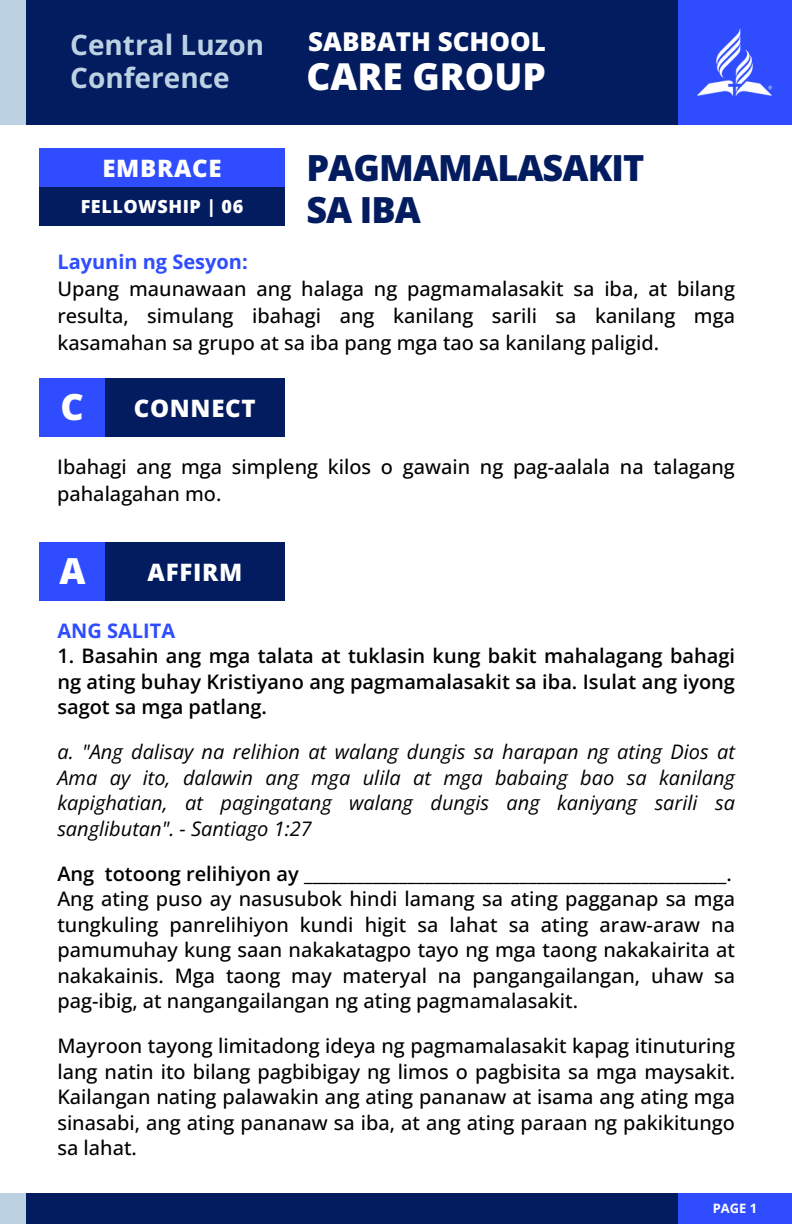
<style>
.page{position:relative;width:792px;height:1224px;background:#fff}
.page>*{position:absolute;margin:0;border:0;box-sizing:border-box;transform-origin:0 0}
.t1{font:800 37px "Open Sans";color:#fff}
.t2{font:800 36px/42px "Open Sans";letter-spacing:-.025em;color:#031c5f}
.t3{font:800 36px "Open Sans";color:#fff}
.t4{font:700 28px "Open Sans";color:#bcd2e3}
.t5{font:800 26px "Open Sans";color:#fff}
.t6{font:800 24px "Open Sans";letter-spacing:.03em;color:#fff}
.t7{font:500 20px/25.6px "Open Sans";color:#000}
.t8{font:italic 20px/25.6px "Open Sans";color:#000;text-align:justify}
.t9{font:600 20px/25.6px "Open Sans";color:#000;text-align:justify}
.t10{font:700 20px "Open Sans";color:#2f4dff}
.t11{font:800 18px "Open Sans";letter-spacing:.03em;color:#fff}
.t12{font:700 13px "Open Sans";color:#fff}
.s1{font-weight:700;color:#2f4dff}
.s2{font-weight:600}
</style>
<div class="page">
<div style="left:0;top:0;width:792px;height:125px;background:#031c5f"></div>
<div style="left:678px;top:0;width:114px;height:125px;background:#2f4dff"></div>
<img style="left:697px;top:28px;width:76px;height:68px">
<div style="left:0;top:0;width:26px;height:125px;background:#bcd2e3"></div>
<div style="left:39px;top:148px;width:246px;height:39px;background:#2f4dff"></div>
<div style="left:0;top:1194px;width:792px;height:30px;background:#031c5f"></div>
<div style="left:678px;top:1194px;width:114px;height:30px;background:#2f4dff"></div>
<div style="left:0;top:1194px;width:26px;height:30px;background:#bcd2e3"></div>
<div style="left:39px;top:187px;width:246px;height:39px;background:#031c5f"></div>
<div style="left:105px;top:378px;width:179px;height:59px;background:#031c5f"></div>
<div style="left:39px;top:378px;width:66px;height:59px;background:#2f4dff"></div>
<div style="left:105px;top:542px;width:180px;height:59px;background:#031c5f"></div>
<div style="left:40px;top:542px;width:65px;height:59px;background:#2f4dff"></div>
<p class="t4" style="left:70px;top:25px;width:195px">Central Luzon</p>
<h6 class="t5" style="left:308px;top:23px;width:239px">SABBATH SCHOOL</h6>
<p class="t4" style="left:70px;top:58px;width:161px">Conference</p>
<h1 class="t1" style="left:306px;top:51px;width:241px">CARE GROUP</h1>
<h2 class="t6" style="left:102px;top:151px;width:121px">EMBRACE</h2>
<p class="t11" style="left:81px;top:193px;width:164px">FELLOWSHIP | 06</p>
<p class="t2" style="left:306px;top:146px;width:340px">PAGMAMALASAKIT<br>SA IBA</p>
<h4 class="t7" style="left:57px;top:248px;width:679px;line-height:27px"><span class="s1">Layunin ng Sesyon:<br></span>Upang maunawaan ang halaga ng pagmamalasakit sa iba, at bilang resulta, simulang ibahagi ang kanilang sarili sa kanilang mga kasamahan sa grupo at sa iba pang mga tao sa kanilang paligid.</h4>
<h5 class="t3" style="left:61px;top:382px;width:25px">C</h5>
<h4 class="t6" style="left:134px;top:391px;width:123px">CONNECT</h4>
<h6 class="t7" style="left:57px;top:453px;width:679px;line-height:27px">Ibahagi ang mga simpleng kilos o gawain ng pag-aalala na talagang pahalagahan mo.</h6>
<h4 class="t3" style="left:59px;top:546px;width:28px">A</h4>
<p class="t6" style="left:148px;top:556px;width:96px">AFFIRM</p>
<p class="t10" style="left:57px;top:616px;width:119px">ANG SALITA</p>
<p class="t9" style="left:57px;top:643px;width:679px">1. Basahin ang mga talata at tuklasin kung bakit mahalagang bahagi ng ating buhay Kristiyano ang pagmamalasakit sa iba. Isulat ang iyong sagot sa mga patlang.</p>
<p class="t8" style="left:57px;top:739px;width:679px">a. "Ang dalisay na relihion at walang dungis sa harapan ng ating Dios at Ama ay ito, dalawin ang mga ulila at mga babaing bao sa kanilang kapighatian, at pagingatang walang dungis ang kaniyang sarili sa sanglibutan". - Santiago 1:27</p>
<p class="t7" style="left:57px;top:860px;width:679px"><span class="s2">Ang totoong relihiyon ay</span> _________________________________________________.<br>Ang ating puso ay nasusubok hindi lamang sa ating pagganap sa mga tungkuling panrelihiyon kundi higit sa lahat sa ating araw-araw na pamumuhay kung saan nakakatagpo tayo ng mga taong nakakairita at nakakainis. Mga taong may materyal na pangangailangan, uhaw sa pag-ibig, at nangangailangan ng ating pagmamalasakit.</p>
<p class="t7" style="left:57px;top:1033px;width:679px;text-align:justify">Mayroon tayong limitadong ideya ng pagmamalasakit kapag itinuturing lang natin ito bilang pagbibigay ng limos o pagbisita sa mga maysakit.<br>Kailangan nating palawakin ang ating pananaw at isama ang ating mga sinasabi, ang ating pananaw sa iba, at ang ating paraan ng pakikitungo sa lahat.</p>
<h1 class="t12" style="left:713px;top:1199px;width:46px">PAGE 1</h1>
</div>
